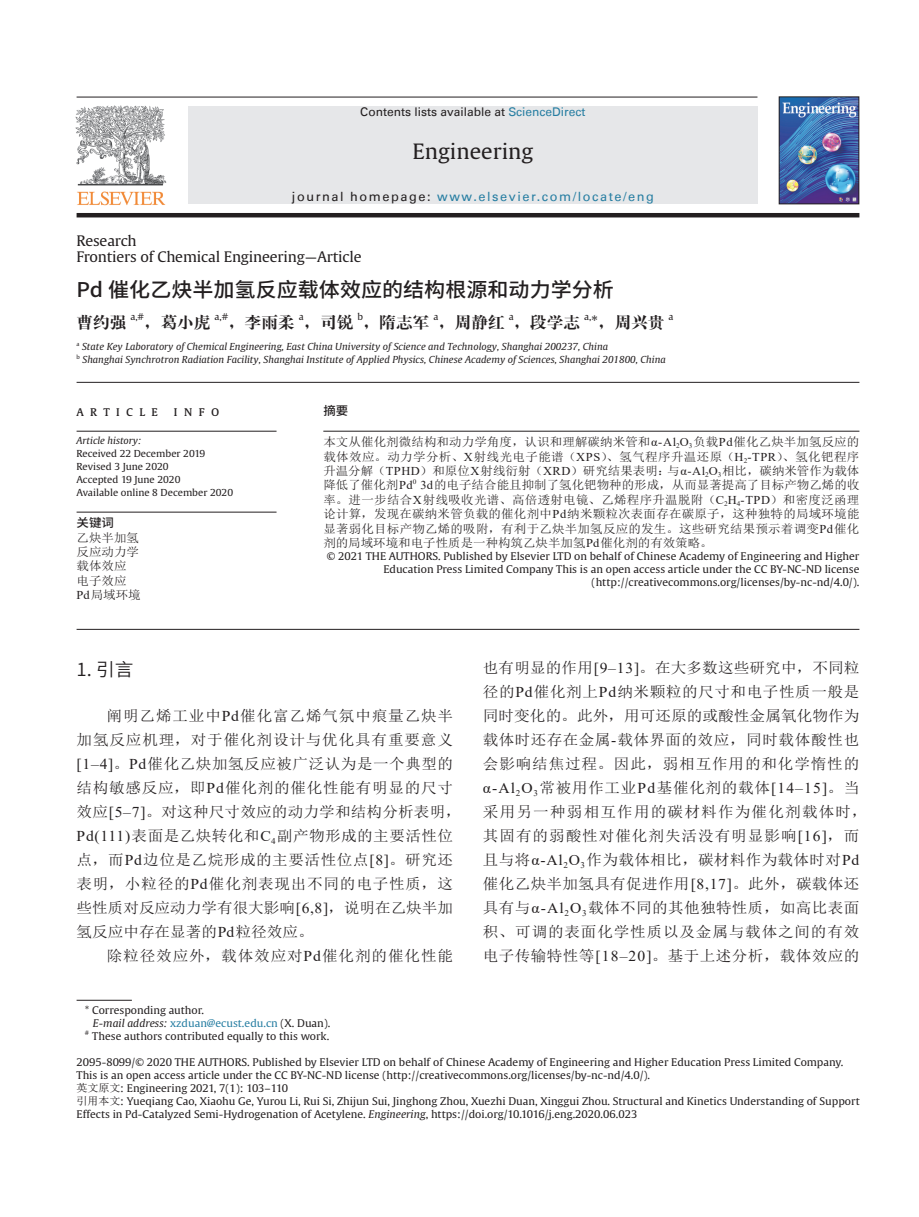
<style>
.page{position:relative;width:919px;height:1217px;background:#fff}
.page>*{position:absolute;margin:0;border:0;box-sizing:border-box;transform-origin:0 0}
.t1{font:21px "Gulliver";color:#231f20;scale:1.04 1}
.t2{font:500 20.25px "Source Han Sans CN";color:#231f20;scale:1.04 1}
.t3{font:18px "Source Han Sans CN";color:#231f20;scale:1.04 1}
.t4{font:15.9px "Reeji Cloud Song Da GBK";color:#231f20;scale:1.04 1}
.t5{font:15px/24px "Sim Sun";letter-spacing:.035em;color:#231f20;scale:1.04 1}
.t6{font:15px "Sim Sun";letter-spacing:.055em;color:#231f20;scale:1.04 1}
.t7{font:14.4px/15.8px "Gulliver";letter-spacing:-.01em;color:#231f20;scale:1.04 1}
.t8{font:13.5px "Gulliver Compact SC";color:#231f20;scale:.85 1}
.t9{font:12.75px "Univers LT";letter-spacing:.12em;color:#277ea2}
.t10{font:12px/14.4px "Sim Sun";color:#231f20;text-align:justify;scale:1.04 1}
.t11{font:12px "Univers LT";color:#231f20}
.t12{font:500 12px "Source Han Sans CN";color:#231f20;scale:1.04 1}
.t13{font:10.5px/12.9px "Gulliver";color:#231f20;scale:1.04 1}
.t14{font:italic 9.6px "Gulliver";color:#231f20;scale:1.04 1}
.t15{font:9.6px/12.9px "Gulliver";color:#231f20;scale:1.04 1}
.t16{font:9.3px "Gulliver";color:#231f20;scale:1.04 1}
.t17{font:7.05px "Times New Roman";color:#231f20;scale:1.04 1}
.t18{font:6.15px "Gulliver";color:#231f20;scale:1.04 1}
.t19{font:5.55px "Gulliver";color:#231f20;scale:1.04 1}
.s1{color:#277ea2}
.s2{color:#231f20}
.s3{font-family:"Gulliver"}
.s4{font-family:"Times New Roman"}
.s5{font-style:italic}
.s6{font-family:"H Ya 6 gj"}
</style>
<div class="page">
<hr style="left:77px;top:382px;width:782px;height:1px;background:#231f20">
<hr style="left:77px;top:629px;width:782px;height:1px;background:#231f20">
<hr style="left:77px;top:431px;width:199px;height:1px;background:#231f20">
<hr style="left:323px;top:431px;width:536px;height:1px;background:#231f20">
<hr style="left:77px;top:511px;width:199px;height:1px;background:#231f20">
<hr style="left:77px;top:999px;width:55px;height:1px;background:#231f20">
<img style="left:76px;top:106px;width:90px;height:99px">
<hr style="left:77px;top:97px;width:680px;height:1px;background:#231f20">
<div style="left:188px;top:106px;width:569px;height:98px;background:#e6e7e9"></div>
<hr style="left:77px;top:213px;width:782px;height:4px;background:#231f20">
<img style="left:780px;top:98px;width:77px;height:104px">
<div style="left:778px;top:96px;width:81px;height:108px;border:1px solid #231f20"></div>
<p class="t11" style="left:360px;top:105px;width:227px">Contents lists available at <span class="s1">ScienceDirect</span></p>
<h1 class="t1" style="left:412px;top:138px;width:118px">Engineering</h1>
<p class="t9" style="left:292px;top:188px;width:363px"><span class="s2">journal homepage:</span> www.elsevier.com/locate/eng</p>
<h3 class="t7" style="left:77px;top:232px;width:276px">Research<br>Frontiers of Chemical Engineering—Article</h3>
<h2 class="t2" style="left:77px;top:278px;width:518px">Pd 催化乙炔半加氢反应载体效应的结构根源和动力学分析</h2>
<h3 class="t4" style="left:77px;top:312px;width:49px">曹约强</h3>
<p class="t16" style="left:130px;top:311px;width:15px">a,#</p>
<h3 class="t4" style="left:144px;top:312px;width:65px">，葛小虎</h3>
<p class="t16" style="left:214px;top:311px;width:15px">a,#</p>
<h3 class="t4" style="left:228px;top:312px;width:65px">，李雨柔</h3>
<p class="t16" style="left:299px;top:311px;width:6px">a</p>
<h3 class="t4" style="left:304px;top:312px;width:49px">，司锐</h3>
<p class="t16" style="left:357px;top:311px;width:7px">b</p>
<h3 class="t4" style="left:363px;top:312px;width:65px">，隋志军</h3>
<p class="t16" style="left:433px;top:311px;width:6px">a</p>
<h3 class="t4" style="left:438px;top:312px;width:65px">，周静红</h3>
<p class="t16" style="left:508px;top:311px;width:6px">a</p>
<h3 class="t4" style="left:513px;top:312px;width:65px">，段学志</h3>
<p class="t16" style="left:584px;top:311px;width:8px">a,</p>
<h3 class="t4" style="left:591px;top:312px;width:72px"><span class="s3">*</span>，周兴贵</h3>
<p class="t16" style="left:668px;top:311px;width:6px">a</p>
<p class="t19" style="left:77px;top:340px;width:4px">a</p>
<p class="t14" style="left:82px;top:341px;width:507px">State Key Laboratory of Chemical Engineering, East China University of Science and Technology, Shanghai 200237, China</p>
<p class="t19" style="left:77px;top:353px;width:5px">b</p>
<p class="t14" style="left:82px;top:354px;width:562px">Shanghai Synchrotron Radiation Facility, Shanghai Institute of Applied Physics, Chinese Academy of Sciences, Shanghai 201800, China</p>
<p class="t8" style="left:77px;top:402px;width:169px">a r t i c l e i n f o</p>
<p class="t12" style="left:323px;top:403px;width:25px">摘要</p>
<p class="t14" style="left:77px;top:434px;width:64px">Article history:</p>
<p class="t15" style="left:77px;top:447px;width:152px">Received 22 December 2019<br>Revised 3 June 2020<br>Accepted 19 June 2020<br>Available online 8 December 2020</p>
<p class="t10" style="left:323px;top:434px;width:517px">本文从催化剂微结构和动力学角度，认识和理解碳纳米管和<span class="s4">α-Al</span><sub>2</sub><span class="s4">O</span><sub>3</sub>负载<span class="s4">Pd</span>催化乙炔半加氢反应的载体效应。动力学分析、<span class="s4">X</span>射线光电子能谱（<span class="s4">XPS</span>）、氢气程序升温还原（<span class="s4">H</span><sub>2</sub><span class="s4">-TPR</span>）、氢化钯程序升温分解（<span class="s4">TPHD</span>）和原位<span class="s4">X</span>射线衍射（<span class="s4">XRD</span>）研究结果表明：与<span class="s4">α-Al</span><sub>2</sub><span class="s4">O</span><sub>3</sub>相比，碳纳米管作为载体降低了催化剂<span class="s4">Pd</span></p>
<p class="t17" style="left:413px;top:476px;width:5px">0</p>
<p class="t10" style="left:323px;top:478px;width:517px;text-indent:97px"><span class="s4">3d</span>的电子结合能且抑制了氢化钯物种的形成，从而显著提高了目标产物乙烯的收率。进一步结合<span class="s4">X</span>射线吸收光谱、高倍透射电镜、乙烯程序升温脱附（<span class="s4">C</span><sub>2</sub><span class="s4">H</span><sub>4</sub><span class="s4">-TPD</span>）和密度泛函理论计算，发现在碳纳米管负载的催化剂中<span class="s4">Pd</span>纳米颗粒次表面存在碳原子，这种独特的局域环境能显著弱化目标产物乙烯的吸附，有利于乙炔半加氢反应的发生。这些研究结果预示着调变<span class="s4">Pd</span>催化剂的局域环境和电子性质是一种构筑乙炔半加氢<span class="s4">Pd</span>催化剂的有效策略。</p>
<p class="t13" style="left:327px;top:549px;width:513px;text-align:right">© 2021 THE AUTHORS. Published by Elsevier LTD on behalf of Chinese Academy of Engineering and Higher<br>Education Press Limited Company This is an open access article under the CC BY-NC-ND license (http://creativecommons.org/licenses/by-nc-nd/4.0/).</p>
<p class="t12" style="left:77px;top:516px;width:37px">关键词</p>
<p class="t10" style="left:77px;top:530px;width:63px;text-align:left">乙炔半加氢反应动力学载体效应电子效应<br><span class="s4">Pd</span>局域环境</p>
<h3 class="t3" style="left:77px;top:659px;width:56px">1. 引言</h3>
<p class="t5" style="left:77px;top:703px;width:371px;text-indent:30px">阐明乙烯工业中<span class="s4">Pd</span>催化富乙烯气氛中痕量乙炔半加氢反应机理，对于催化剂设计与优化具有重要意义<span class="s4">[1–4]</span>。<span class="s4">Pd</span>催化乙炔加氢反应被广泛认为是一个典型的结构敏感反应，即<span class="s4">Pd</span>催化剂的催化性能有明显的尺寸效应<span class="s4">[5–7]</span>。对这种尺寸效应的动力学和结构分析表明，<br><span class="s4">Pd(111)</span>表面是乙炔转化和<span class="s4">C</span><sub>4</sub>副产物形成的主要活性位点，而<span class="s4">Pd</span>边位是乙烷形成的主要活性位点<span class="s4">[8]</span>。研究还表明，小粒径的<span class="s4">Pd</span>催化剂表现出不同的电子性质，这些性质对反应动力学有很大影响<span class="s4">[6,8]</span>，说明在乙炔半加氢反应中存在显著的<span class="s4">Pd</span>粒径效应。</p>
<h3 class="t6" style="left:107px;top:948px;width:334px">除粒径效应外，载体效应对<span class="s4">Pd</span>催化剂的催化性能</h3>
<p class="t5" style="left:483px;top:655px;width:371px">也有明显的作用<span class="s4">[9–13]</span>。在大多数这些研究中，不同粒径的<span class="s4">Pd</span>催化剂上<span class="s4">Pd</span>纳米颗粒的尺寸和电子性质一般是同时变化的。此外，用可还原的或酸性金属氧化物作为载体时还存在金属<span class="s4">-</span>载体界面的效应，同时载体酸性也会影响结焦过程。因此，弱相互作用的和化学惰性的<span class="s4">α-Al</span><sub>2</sub><span class="s4">O</span><sub>3</sub>常被用作工业<span class="s4">Pd</span>基催化剂的载体<span class="s4">[14–15]</span>。当采用另一种弱相互作用的碳材料作为催化剂载体时，其固有的弱酸性对催化剂失活没有明显影响<span class="s4">[16]</span>，而且与将<span class="s4">α-Al</span><sub>2</sub><span class="s4">O</span><sub>3</sub>作为载体相比，碳材料作为载体时对<span class="s4">Pd</span>催化乙炔半加氢具有促进作用<span class="s4">[8,17]</span>。此外，碳载体还具有与<span class="s4">α-Al</span><sub>2</sub><span class="s4">O</span><sub>3</sub>载体不同的其他独特性质，如高比表面积、可调的表面化学性质以及金属与载体之间的有效电子传输特性等<span class="s4">[18–20]</span>。基于上述分析，载体效应的</p>
<p class="t13" style="left:93px;top:1003px;width:230px;text-indent:-8px">* Corresponding author.<br><span class="s5">E-mail address:</span> <span class="s1">xzduan@ecust.edu.cn</span> (X. Duan).</p>
<p class="t18" style="left:85px;top:1028px;width:6px">#</p>
<p class="t13" style="left:92px;top:1029px;width:229px">These authors contributed equally to this work.</p>
<p class="t13" style="left:77px;top:1055px;width:754px">2095-8099/© 2020 THE AUTHORS. Published by Elsevier LTD on behalf of Chinese Academy of Engineering and Higher Education Press Limited Company.<br>This is an open access article under the CC BY-NC-ND license (http://creativecommons.org/licenses/by-nc-nd/4.0/).<br><span class="s6">英文原文</span>: Engineering 2021, 7(1): 103–110<br><span class="s6">引用本文</span>: Yueqiang Cao, Xiaohu Ge, Yurou Li, Rui Si, Zhijun Sui, Jinghong Zhou, Xuezhi Duan, Xinggui Zhou. Structural and Kinetics Understanding of Support Effects in Pd-Catalyzed Semi-Hydrogenation of Acetylene. <span class="s5">Engineering</span>, https://doi.org/10.1016/j.eng.2020.06.023</p>
</div>
